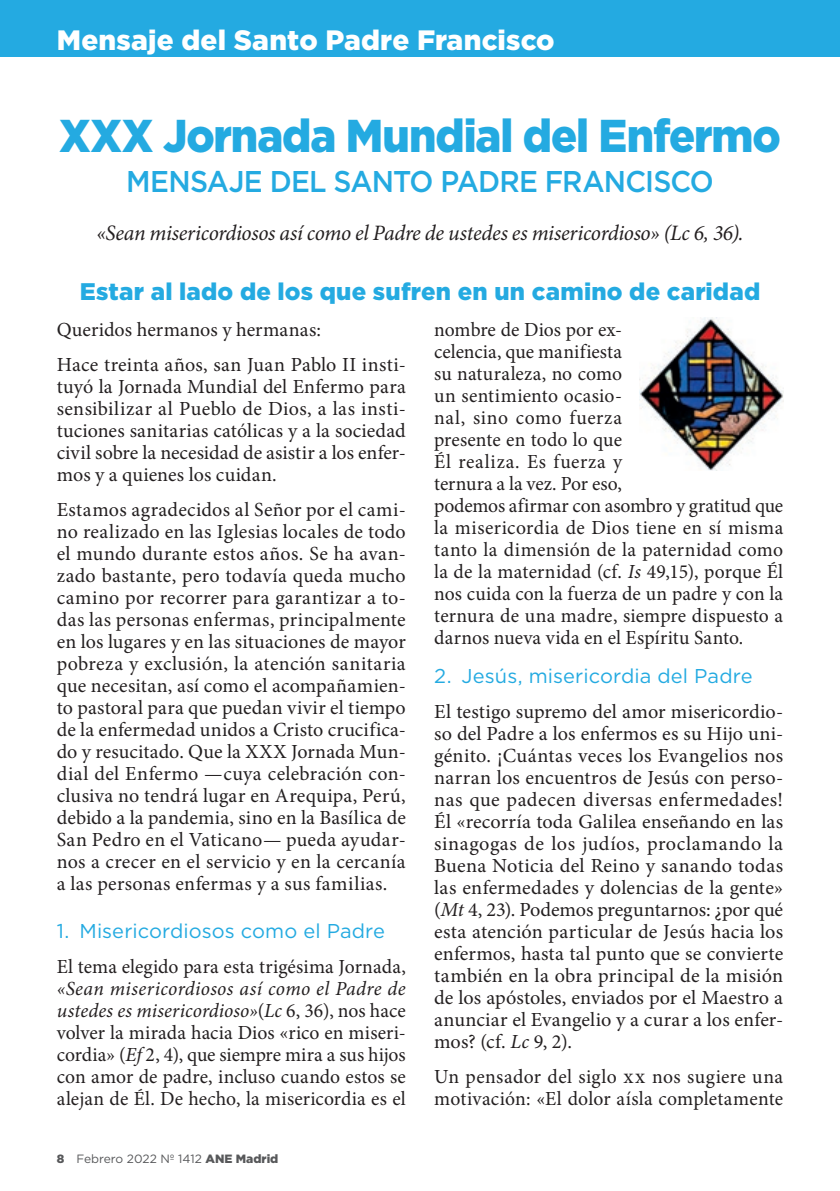
<style>
.page{position:relative;width:840px;height:1191px;background:#fff}
.page>*{position:absolute;margin:0;border:0;box-sizing:border-box;transform-origin:0 0}
.Titular{font:900 46px "Gotham HTF";letter-spacing:-.025em;color:#24aae1;scale:.94 1}
.Titular-2{font:500 30px "Gotham HTF";letter-spacing:-.03em;color:#24aae1;scale:.94 1}
.t1{font:900 28px "Gotham HTF";letter-spacing:.005em;color:#fff}
.Ladillo_1{font:900 24px "Gotham HTF";letter-spacing:.01em;color:#24aae1}
.Texto{font:italic 22px "Minion Pro";letter-spacing:-.015em;color:#231f20}
.Texto-2{font:20px/22px "Minion Pro";letter-spacing:.005em;color:#231f20;text-align:justify}
.ladillo_2{font:20px "Gotham HTF";color:#24aae1}
.t2{font:12px "Gotham HTF";color:#57585a}
.s1{font-style:italic}
.s2{font-weight:900}
</style>
<div class="page">
<div style="left:0;top:0;width:839px;height:57px;background:#24aae1"></div>
<img style="left:639px;top:317px;width:143px;height:154px">
<p class="t1" style="left:57px;top:24px;width:499px">Mensaje del Santo Padre Francisco</p>
<p class="Titular" style="left:59px;top:109px;width:769px">XXX Jornada Mundial del Enfermo</p>
<p class="Titular-2" style="left:126px;top:164px;width:626px">MENSAJE DEL SANTO PADRE FRANCISCO</p>
<p class="Texto" style="left:96px;top:218px;width:648px">«Sean misericordiosos así como el Padre de ustedes es misericordioso» (Lc 6, 36).</p>
<p class="Ladillo_1" style="left:80px;top:278px;width:681px">Estar al lado de los que sufren en un camino de caridad</p>
<p class="Texto-2" style="left:57px;top:318px;width:265px">Queridos hermanos y hermanas:</p>
<p class="Texto-2" style="left:57px;top:353px;width:350px">Hace treinta años, san Juan Pablo II insti&shy;tuyó la Jornada Mundial del Enfermo para sensibilizar al Pueblo de Dios, a las insti&shy;tuciones sanitarias católicas y a la sociedad civil sobre la necesidad de asistir a los enfer&shy;mos y a quienes los cuidan.</p>
<p class="Texto-2" style="left:57px;top:498px;width:350px">Estamos agradecidos al Señor por el cami&shy;no realizado en las Iglesias locales de todo el mundo durante estos años. Se ha avan&shy;zado bastante, pero todavía queda mucho camino por recorrer para garantizar a to&shy;das las personas enfermas, principalmente en los lugares y en las situaciones de mayor pobreza y exclusión, la atención sanitaria que necesitan, así como el acompañamien&shy;to pastoral para que puedan vivir el tiempo de la enfermedad unidos a Cristo crucifica&shy;do y resucitado. Que la XXX Jornada Mun&shy;dial del Enfermo —cuya celebración con&shy;clusiva no tendrá lugar en Arequipa, Perú, debido a la pandemia, sino en la Basílica de San Pedro en el Vaticano— pueda ayudar&shy;nos a crecer en el servicio y en la cercanía a las personas enfermas y a sus familias.</p>
<p class="ladillo_2" style="left:57px;top:920px;width:330px">1. Misericordiosos como el Padre</p>
<p class="Texto-2" style="left:57px;top:956px;width:350px">El tema elegido para esta trigésima Jornada, <span class="s1">«Sean misericordiosos así como el Padre de ustedes es misericordioso»</span>(<span class="s1">Lc</span> 6, 36), nos hace volver la mirada hacia Dios «rico en miseri&shy;cordia» (<span class="s1">Ef</span> 2, 4), que siempre mira a sus hijos con amor de padre, incluso cuando estos se alejan de Él. De hecho, la misericordia es el</p>
<p class="Texto-2" style="left:434px;top:318px;width:350px;text-align:left">nombre de Dios por ex-<br>celencia, que manifiesta<br>su naturaleza, no como<br>un sentimiento ocasio-<br>nal, sino como fuerza<br>presente en todo lo que<br>Él realiza. Es fuerza y<br>ternura a la vez. Por eso,<br>podemos afirmar con asombro y gratitud que la misericordia de Dios tiene en sí misma tanto la dimensión de la paternidad como la de la maternidad (cf. <span class="s1">Is</span> 49,15), porque Él nos cuida con la fuerza de un padre y con la ternura de una madre, siempre dispuesto a darnos nueva vida en el Espíritu Santo.</p>
<p class="ladillo_2" style="left:434px;top:664px;width:320px">2. Jesús, misericordia del Padre</p>
<p class="Texto-2" style="left:434px;top:700px;width:350px">El testigo supremo del amor misericordio&shy;so del Padre a los enfermos es su Hijo uni&shy;génito. ¡Cuántas veces los Evangelios nos narran los encuentros de Jesús con perso&shy;nas que padecen diversas enfermedades!<br>Él «recorría toda Galilea enseñando en las sinagogas de los judíos, proclamando la Buena Noticia del Reino y sanando todas las enfermedades y dolencias de la gente» (<span class="s1">Mt</span> 4, 23). Podemos preguntarnos: ¿por qué esta atención particular de Jesús hacia los enfermos, hasta tal punto que se convierte también en la obra principal de la misión de los apóstoles, enviados por el Maestro a anunciar el Evangelio y a curar a los enfer&shy;mos? (cf. <span class="s1">Lc</span> 9, 2).</p>
<p class="Texto-2" style="left:434px;top:1065px;width:350px">Un pensador del siglo xx nos sugiere una motivación: «El dolor aísla completamente</p>
<p class="t2" style="left:57px;top:1151px;width:223px"><span class="s2">8</span> Febrero 2022 Nº 1412 <span class="s2">ANE Madrid</span></p>
</div>
